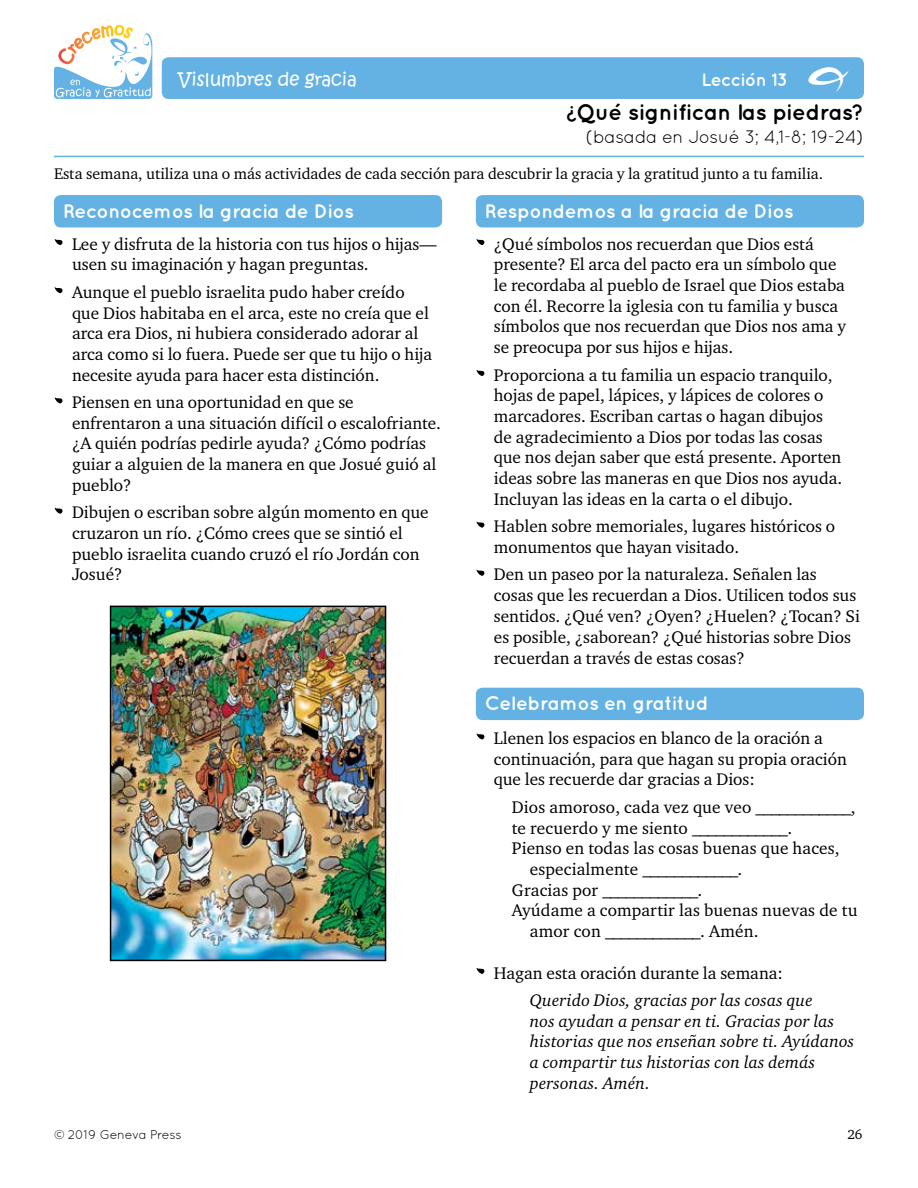
<style>
.page{position:relative;width:918px;height:1188px;background:#fff}
.page>*{position:absolute;margin:0;border:0;box-sizing:border-box;transform-origin:0 0}
.t1{font:60px "Growing Grace Gratitude";color:#000}
.t2{font:45px "Growing Grace Gratitude";color:#fff}
.t3{font:700 22.5px "Quicksand";letter-spacing:-.02em;color:#000}
.t4{font:700 19.5px "Quicksand";letter-spacing:-.02em;color:#fff}
.t5{font:18px "Quicksand";letter-spacing:-.02em;color:#000}
.t6{font:18px "Kristen Normal ITC Std";color:#fff}
.t7{font:700 18px "Quicksand";letter-spacing:-.03em;color:#fff}
.t8{font:17.25px/20.7px "Charter ITC Std";color:#000}
.t9{font:italic 17.25px/20.7px "Charter ITC Std";letter-spacing:.01em;color:#000}
.t10{font:15.75px "Charter ITC Std";color:#000}
.t11{font:13.5px "Charter ITC Std";color:#000}
.t12{font:12.75px "Quicksand";letter-spacing:-.02em;color:#000}
</style>
<div class="page">
<svg style="left:54px;top:25px;width:98px;height:74px"></svg>
<hr style="left:54px;top:156px;width:810px;height:1px;background:#63b2e3">
<div style="left:162px;top:57px;width:702px;height:42px;background:#63b2e3;border-radius:7px"></div>
<img style="left:113px;top:609px;width:270px;height:349px">
<div style="left:110px;top:606px;width:276px;height:355px;border:2px solid #000"></div>
<div style="left:54px;top:195px;width:388px;height:32px;background:#63b2e3;border-radius:7px"></div>
<div style="left:476px;top:195px;width:388px;height:32px;background:#63b2e3;border-radius:7px"></div>
<div style="left:476px;top:688px;width:388px;height:32px;background:#63b2e3;border-radius:7px"></div>
<p class="t6" style="left:178px;top:67px;width:180px">Vislumbres de gracia</p>
<p class="t7" style="left:701px;top:69px;width:88px">Lección 13</p>
<h2 class="t2" style="left:808px;top:60px;width:42px">E</h2>
<h3 class="t3" style="left:577px;top:128px;width:14px;rotate:-180deg">?</h3>
<h3 class="t3" style="left:577px;top:99px;width:289px">Qué significan las piedras?</h3>
<p class="t5" style="left:586px;top:127px;width:280px">(basada en Josué 3; 4,1-8; 19-24)</p>
<p class="t10" style="left:54px;top:164px;width:771px">Esta semana, utiliza una o más actividades de cada sección para descubrir la gracia y la gratitud junto a tu familia.</p>
<p class="t4" style="left:63px;top:199px;width:292px">Reconocemos la gracia de Dios</p>
<h1 class="t1" style="left:54px;top:220px;width:11px">Z</h1>
<p class="t8" style="left:72px;top:233px;width:366px">Lee y disfruta de la historia con tus hijos o hijas— usen su imaginación y hagan preguntas.</p>
<h1 class="t1" style="left:54px;top:268px;width:11px">Z</h1>
<p class="t8" style="left:72px;top:281px;width:362px">Aunque el pueblo israelita pudo haber creído que Dios habitaba en el arca, este no creía que el arca era Dios, ni hubiera considerado adorar al arca como si lo fuera. Puede ser que tu hijo o hija necesite ayuda para hacer esta distinción.</p>
<h1 class="t1" style="left:54px;top:378px;width:11px">Z</h1>
<p class="t8" style="left:72px;top:392px;width:371px">Piensen en una oportunidad en que se enfrentaron a una situación difícil o escalofriante. ¿A quién podrías pedirle ayuda? ¿Cómo podrías guiar a alguien de la manera en que Josué guió al pueblo?</p>
<h1 class="t1" style="left:54px;top:488px;width:11px">Z</h1>
<p class="t8" style="left:72px;top:502px;width:358px">Dibujen o escriban sobre algún momento en que cruzaron un río. ¿Cómo crees que se sintió el pueblo israelita cuando cruzó el río Jordán con Josué?</p>
<p class="t4" style="left:485px;top:199px;width:310px">Respondemos a la gracia de Dios</p>
<h1 class="t1" style="left:476px;top:220px;width:11px">Z</h1>
<p class="t8" style="left:494px;top:233px;width:354px">¿Qué símbolos nos recuerdan que Dios está presente? El arca del pacto era un símbolo que le recordaba al pueblo de Israel que Dios estaba con él. Recorre la iglesia con tu familia y busca símbolos que nos recuerdan que Dios nos ama y se preocupa por sus hijos e hijas.</p>
<h1 class="t1" style="left:476px;top:351px;width:11px">Z</h1>
<p class="t8" style="left:494px;top:364px;width:350px">Proporciona a tu familia un espacio tranquilo, hojas de papel, lápices, y lápices de colores o marcadores. Escriban cartas o hagan dibujos de agradecimiento a Dios por todas las cosas que nos dejan saber que está presente. Aporten ideas sobre las maneras en que Dios nos ayuda.<br>Incluyan las ideas en la carta o el dibujo.</p>
<h1 class="t1" style="left:476px;top:502px;width:11px">Z</h1>
<p class="t8" style="left:494px;top:516px;width:343px">Hablen sobre memoriales, lugares históricos o monumentos que hayan visitado.</p>
<h1 class="t1" style="left:476px;top:550px;width:11px">Z</h1>
<p class="t8" style="left:494px;top:564px;width:368px">Den un paseo por la naturaleza. Señalen las cosas que les recuerdan a Dios. Utilicen todos sus sentidos. ¿Qué ven? ¿Oyen? ¿Huelen? ¿Tocan? Si es posible, ¿saborean? ¿Qué historias sobre Dios recuerdan a través de estas cosas?</p>
<p class="t4" style="left:485px;top:692px;width:225px">Celebramos en gratitud</p>
<h1 class="t1" style="left:476px;top:714px;width:11px">Z</h1>
<p class="t8" style="left:494px;top:728px;width:355px">Llenen los espacios en blanco de la oración a continuación, para que hagan su propia oración que les recuerde dar gracias a Dios:</p>
<p class="t8" style="left:512px;top:796px;width:345px">Dios amoroso, cada vez que veo ____________,</p>
<p class="t8" style="left:512px;top:817px;width:282px">te recuerdo y me siento ____________.</p>
<p class="t8" style="left:512px;top:838px;width:329px">Pienso en todas las cosas buenas que haces,</p>
<p class="t8" style="left:530px;top:858px;width:214px">especialmente ____________.</p>
<p class="t8" style="left:512px;top:879px;width:192px">Gracias por ____________.</p>
<p class="t8" style="left:512px;top:900px;width:347px">Ayúdame a compartir las buenas nuevas de tu</p>
<p class="t8" style="left:530px;top:921px;width:230px">amor con ____________. Amén.</p>
<h1 class="t1" style="left:476px;top:948px;width:11px">Z</h1>
<p class="t8" style="left:494px;top:962px;width:291px">Hagan esta oración durante la semana:</p>
<p class="t9" style="left:530px;top:990px;width:326px">Querido Dios, gracias por las cosas que<br>nos ayudan a pensar en ti. Gracias por las historias que nos enseñan sobre ti. Ayúdanos a compartir tus historias con las demás personas. Amén.</p>
<p class="t12" style="left:54px;top:1128px;width:129px">© 2019 Geneva Press</p>
<p class="t11" style="left:847px;top:1126px;width:17px">26</p>
</div>
